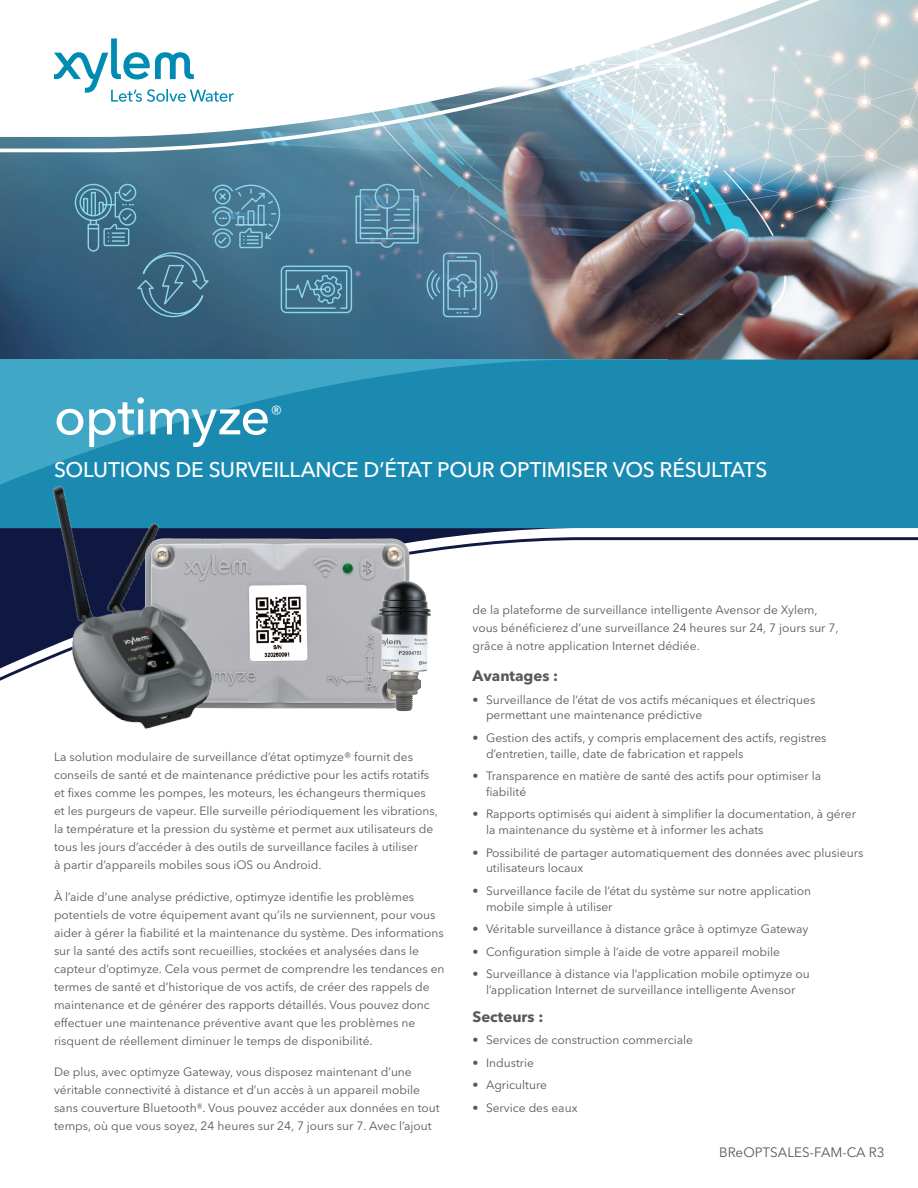
<style>
.page{position:relative;width:918px;height:1188px;background:#fff}
.page>*{position:absolute;margin:0;border:0;box-sizing:border-box;transform-origin:0 0}
.t1{font:500 52.5px "Avenir Next LT Pro";letter-spacing:-.02em;color:#fff}
.t2{font:500 21px "Avenir Next LT Pro";letter-spacing:-.01em;color:#fff}
.t3{font:20.1px "Avenir Next LT Pro";color:#fff}
.Body{font:700 15px "Avenir Next LT Pro";color:#57585a}
.Body-2{font:13.5px "Avenir Next LT Pro";color:#57585a}
.Body-3{font:12px/18px "Avenir Next LT Pro";color:#57585a}
.Bullets{font:12px/15.8px "Avenir Next LT Pro";color:#57585a}
.s1{font-stretch:condensed}
</style>
<div class="page">
<img style="left:0;top:154px;width:918px;height:206px">
<svg style="left:0;top:360px;width:918px;height:168px;background:#218fb5"></svg>
<svg style="left:0;top:537px;width:918px;height:144px"></svg>
<img style="left:234px;top:510px;width:185px;height:199px">
<svg style="left:0;top:0;width:918px;height:154px"></svg>
<svg style="left:54px;top:38px;width:180px;height:64px"></svg>
<svg style="left:425px;top:252px;width:74px;height:66px;background:#53829d"></svg>
<svg style="left:74px;top:183px;width:345px;height:135px;background:#457690"></svg>
<img style="left:2px;top:473px;width:232px;height:256px">
<img style="left:378px;top:577px;width:52px;height:135px">
<img style="left:125px;top:510px;width:96px;height:92px">
<p class="t1" style="left:54px;top:384px;width:218px">optimyze</p>
<p class="t3" style="left:270px;top:401px;width:14px">®</p>
<p class="t2" style="left:54px;top:457px;width:715px">SOLUTIONS DE SURVEILLANCE D’ÉTAT POUR OPTIMISER VOS RÉSULTATS</p>
<p class="Body-3" style="left:54px;top:748px;width:385px">La solution modulaire de surveillance d’état optimyze® fournit des conseils de santé et de maintenance prédictive pour les actifs rotatifs et fixes comme les pompes, les moteurs, les échangeurs thermiques et les purgeurs de vapeur. Elle surveille périodiquement les vibrations, la température et la pression du système et permet aux utilisateurs de tous les jours d’accéder à des outils de surveillance faciles à utiliser<br>à partir d’appareils mobiles sous iOS ou Android.</p>
<p class="Body-3" style="left:54px;top:888px;width:392px">À l’aide d’une analyse prédictive, optimyze identifie les problèmes potentiels de votre équipement avant qu’ils ne surviennent, pour vous aider à gérer la fiabilité et la maintenance du système. Des informations sur la santé des actifs sont recueillies, stockées et analysées dans le capteur d’optimyze. Cela vous permet de comprendre les tendances en termes de santé et d’historique de vos actifs, de créer des rappels de maintenance et de générer des rapports détaillés. Vous pouvez donc effectuer une maintenance préventive avant que les problèmes ne risquent de réellement diminuer le temps de disponibilité.</p>
<p class="Body-3" style="left:54px;top:1063px;width:387px">De plus, avec optimyze Gateway, vous disposez maintenant d’une véritable connectivité à distance et d’un accès à un appareil mobile sans couverture Bluetooth<span class="s1">®</span>. Vous pouvez accéder aux données en tout temps, où que vous soyez, 24 heures sur 24, 7 jours sur 7. Avec l’ajout</p>
<p class="Body-3" style="left:472px;top:600px;width:368px">de la plateforme de surveillance intelligente Avensor de Xylem, vous bénéficierez d’une surveillance 24 heures sur 24, 7 jours sur 7, grâce à notre application Internet dédiée.</p>
<p class="Body" style="left:472px;top:667px;width:87px">Avantages :</p>
<p class="Bullets" style="left:486px;top:691px;width:331px;text-indent:-14px">• Surveillance de l’état de vos actifs mécaniques et électriques permettant une maintenance prédictive</p>
<p class="Bullets" style="left:486px;top:730px;width:342px;text-indent:-14px">• Gestion des actifs, y compris emplacement des actifs, registres d’entretien, taille, date de fabrication et rappels</p>
<p class="Bullets" style="left:486px;top:768px;width:337px;text-indent:-14px">• Transparence en matière de santé des actifs pour optimiser la fiabilité</p>
<p class="Bullets" style="left:486px;top:806px;width:372px;text-indent:-14px">• Rapports optimisés qui aident à simplifier la documentation, à gérer la maintenance du système et à informer les achats</p>
<p class="Bullets" style="left:486px;top:844px;width:379px;text-indent:-14px">• Possibilité de partager automatiquement des données avec plusieurs utilisateurs locaux</p>
<p class="Bullets" style="left:486px;top:883px;width:327px;text-indent:-14px">• Surveillance facile de l’état du système sur notre application mobile simple à utiliser</p>
<p class="Bullets" style="left:472px;top:921px;width:337px">• Véritable surveillance à distance grâce à optimyze Gateway</p>
<p class="Bullets" style="left:472px;top:943px;width:309px">• Configuration simple à l’aide de votre appareil mobile</p>
<p class="Bullets" style="left:472px;top:966px;width:339px;text-align:center">• Surveillance à distance via l’application mobile optimyze ou l’application Internet de surveillance intelligente Avensor</p>
<p class="Body" style="left:472px;top:1007px;width:72px">Secteurs :</p>
<p class="Bullets" style="left:472px;top:1032px;width:222px">• Services de construction commerciale</p>
<p class="Bullets" style="left:472px;top:1054px;width:63px">• Industrie</p>
<p class="Bullets" style="left:472px;top:1077px;width:76px">• Agriculture</p>
<p class="Bullets" style="left:472px;top:1099px;width:106px">• Service des eaux</p>
<p class="Body-2" style="left:719px;top:1144px;width:167px">BReOPTSALES-FAM-CA R3</p>
</div>
